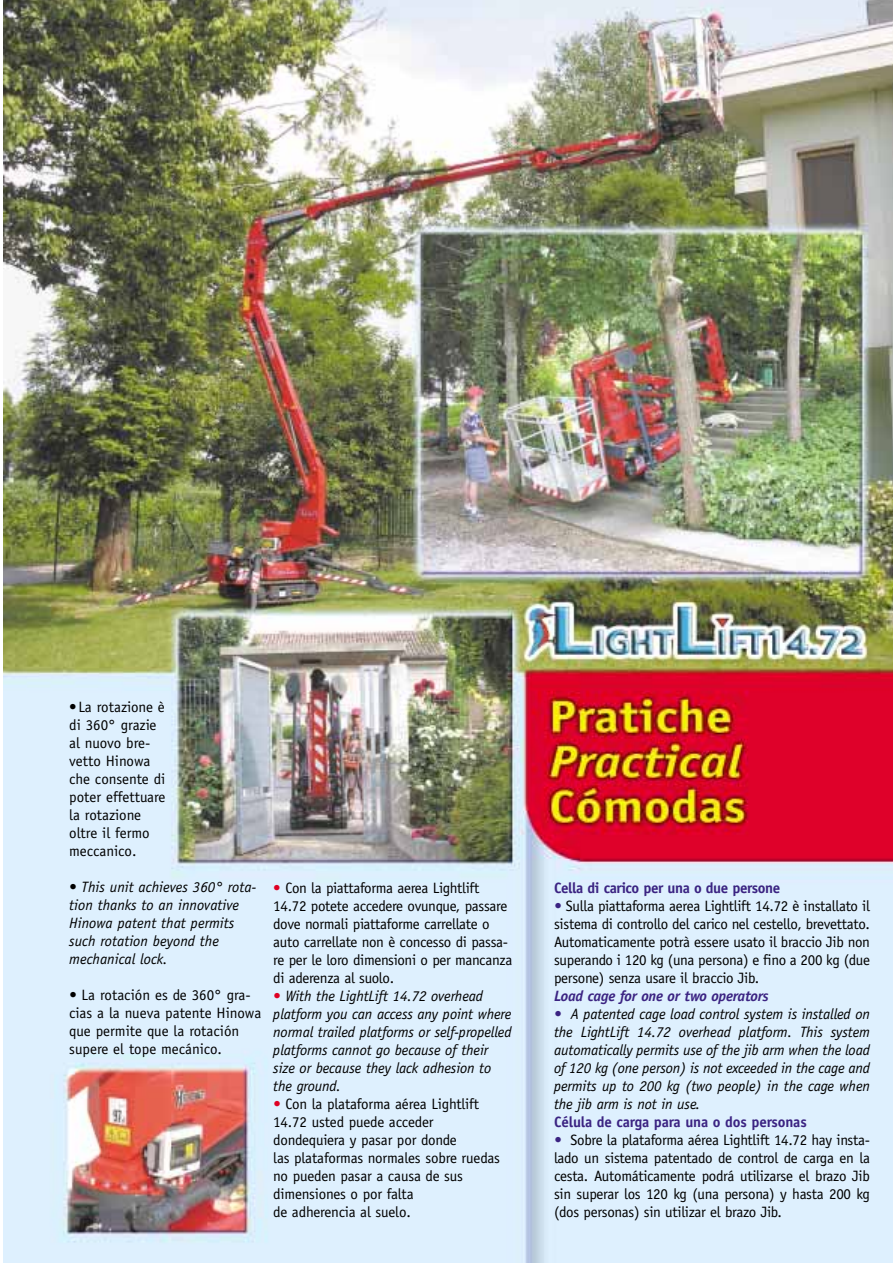
<style>
.page{position:relative;width:893px;height:1263px;background:#fff}
.page>*{position:absolute;margin:0;border:0;box-sizing:border-box;transform-origin:0 0}
.t1{font:15px/18px "Officina Sans";letter-spacing:-.02em;color:#000}
.t2{font:italic 15px/18px "Officina Sans";letter-spacing:-.01em;color:#000}
.t3{font:15px/18px "Officina Sans";color:#000}
.t4{font:700 15px "Officina Sans";letter-spacing:-.01em;color:#3b2382}
.t5{font:700 15px "Officina Sans";letter-spacing:-.03em;color:#3b2382}
.t6{font:italic 700 15px "Officina Sans";letter-spacing:-.015em;color:#3b2382}
.s1{font-style:italic}
.s2{color:#de0023}
.s3{font-style:italic;color:#de0023}
.s4{font-weight:700;font-style:italic;color:#3b2382}
.s5{font-weight:700;color:#3b2382}
</style>
<div class="page">
<img style="left:3px;top:0;width:889px;height:1263px">
<p class="t3" style="left:69px;top:699px;width:98px">• La rotazione è di 360° grazie al nuovo bre&shy;vetto Hinowa che consente di poter effettuare la rotazione oltre il fermo meccanico.</p>
<p class="t2" style="left:69px;top:879px;width:188px">• This unit achieves 360° rota&shy;tion thanks to an innovative<br>Hinowa patent that permits such rotation beyond the mechanical lock.</p>
<p class="t3" style="left:69px;top:987px;width:193px"><span class="s1">•</span> La rotación es de 360° gra&shy;cias a la nueva patente Hinowa que permite que la rotación supere el tope mecánico.</p>
<p class="t1" style="left:273px;top:880px;width:240px"><span class="s2">•</span> Con la piattaforma aerea Lightlift 14.72 potete accedere ovunque, passare dove normali piattaforme carrellate o auto carrellate non è concesso di passa&shy;re per le loro dimensioni o per mancanza di aderenza al suolo.</p>
<p class="t2" style="left:273px;top:988px;width:240px"><span class="s2">•</span> With the LightLift 14.72 overhead platform you can access any point where normal trailed platforms or self-propelled platforms cannot go because of their size or because they lack adhesion to the ground.</p>
<p class="t1" style="left:273px;top:1096px;width:228px"><span class="s3">•</span> Con la plataforma aérea Lightlift<br>14.72 usted puede acceder dondequiera y pasar por donde<br>las plataformas normales sobre ruedas no pueden pasar a causa de sus dimensiones o por falta<br>de adherencia al suelo.</p>
<p class="t5" style="left:554px;top:882px;width:228px">Cella di carico per una o due persone</p>
<p class="t1" style="left:554px;top:898px;width:317px;text-align:justify"><span class="s4">•</span> Sulla piattaforma aerea Lightlift 14.72 è installato il sistema di controllo del carico nel cestello, brevettato.<br>Automaticamente potrà essere usato il braccio Jib non superando i 120 kg (una persona) e fino a 200 kg (due persone) senza usare il braccio Jib.</p>
<p class="t6" style="left:554px;top:990px;width:216px">Load cage for one or two operators</p>
<p class="t2" style="left:554px;top:1006px;width:317px;text-align:justify"><span class="s5">•</span> A patented cage load control system is installed on the LightLift 14.72 overhead platform. This system automatically permits use of the jib arm when the load of 120 kg (one person) is not exceeded in the cage and permits up to 200 kg (two people) in the cage when the jib arm is not in use.</p>
<p class="t4" style="left:554px;top:1116px;width:254px">Célula de carga para una o dos personas</p>
<p class="t1" style="left:554px;top:1132px;width:317px;text-align:justify"><span class="s4">•</span> Sobre la plataforma aérea Lightlift 14.72 hay insta&shy;lado un sistema patentado de control de carga en la cesta. Automáticamente podrá utilizarse el brazo Jib sin superar los 120 kg (una persona) y hasta 200 kg (dos personas) sin utilizar el brazo Jib.</p>
</div>
